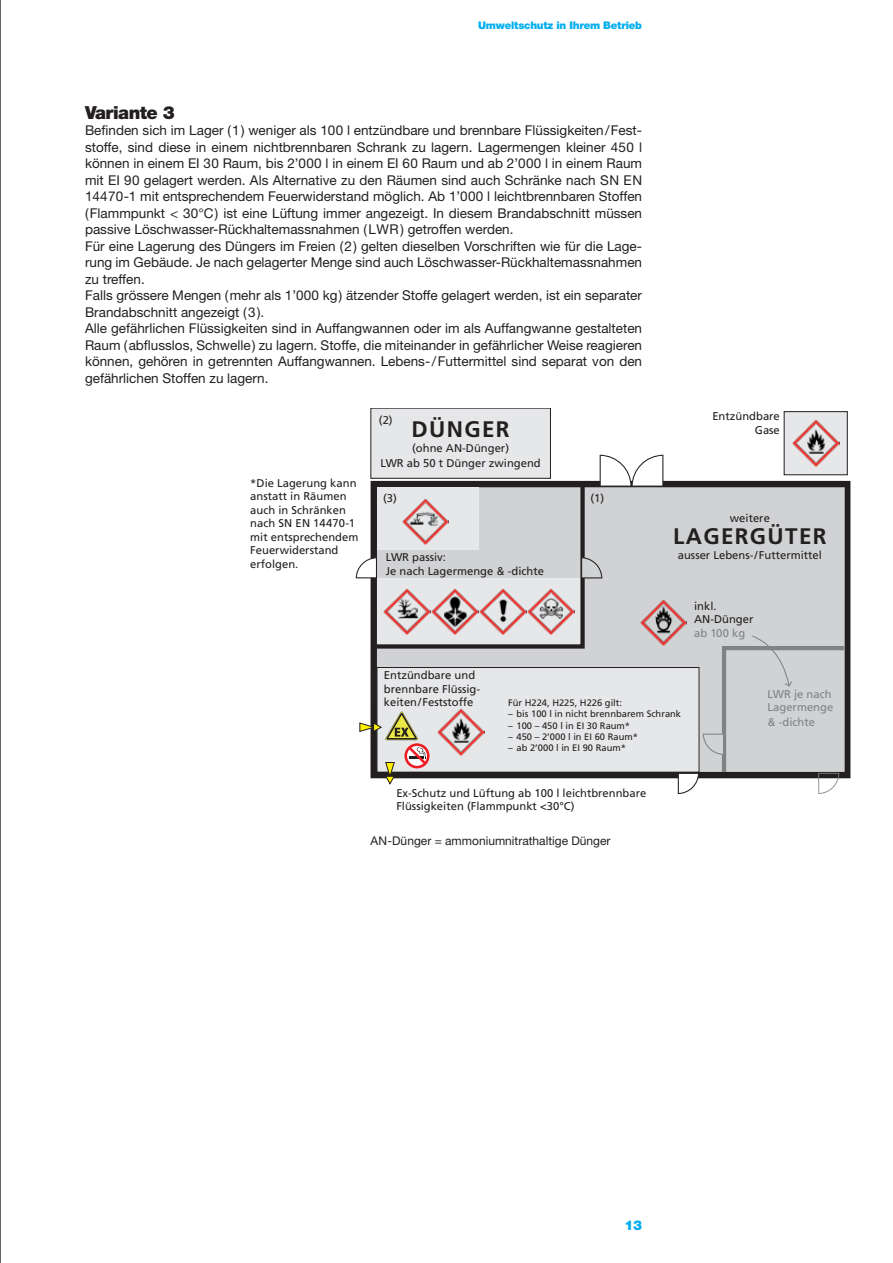
<style>
.page{position:relative;width:893px;height:1263px;background:#fff}
.page>*{position:absolute;margin:0;border:0;box-sizing:border-box;transform-origin:0 0}
.t1{font:700 22.5px "Frutiger";letter-spacing:.06em;color:#231f20}
.t2{font:900 18px "Helvetica Neue";letter-spacing:-.03em;color:#231f20}
.t3{font:13.5px/16.5px "Helvetica Neue";color:#231f20}
.t4{font:900 13.5px "Helvetica Neue";color:#00aeef}
.t5{font:12px "Helvetica Neue";color:#231f20}
.t6{font:11.25px/13.5px "Frutiger";color:#231f20}
.t7{font:11.25px/13.5px "Frutiger";color:#808285}
.t8{font:900 10.5px "Helvetica Neue";letter-spacing:-.02em;color:#00aeef}
.t9{font:9.3px "Frutiger";color:#231f20}
</style>
<div class="page">
<svg style="left:370px;top:481px;width:480px;height:297px;background:#bcbdbe"></svg>
<div style="left:377px;top:667px;width:322px;height:105px;background:#e6e7e9"></div>
<div style="left:377px;top:667px;width:322px;height:105px;border:1px solid #231f20"></div>
<svg style="left:356px;top:455px;width:307px;height:196px;background:#c8c9ca"></svg>
<div style="left:371px;top:408px;width:179px;height:70px;background:#e6e7e9"></div>
<div style="left:371px;top:408px;width:180px;height:71px;border:1px solid #231f20"></div>
<div style="left:784px;top:412px;width:63px;height:63px;background:#e6e7e9"></div>
<div style="left:784px;top:411px;width:63px;height:64px;border:1px solid #231f20"></div>
<svg style="left:360px;top:711px;width:70px;height:73px"></svg>
<svg style="left:678px;top:635px;width:170px;height:159px"></svg>
<img style="left:792px;top:420px;width:47px;height:47px">
<img style="left:438px;top:709px;width:46px;height:46px">
<img style="left:384px;top:588px;width:190px;height:47px">
<img style="left:640px;top:599px;width:47px;height:47px">
<img style="left:402px;top:498px;width:47px;height:47px">
<hr style="left:0;top:0;width:1px;height:1263px;background:#231f20">
<p class="t8" style="left:478px;top:19px;width:165px">Umweltschutz in Ihrem Betrieb</p>
<h2 class="t2" style="left:85px;top:101px;width:91px">Variante 3</h2>
<p class="t3" style="left:85px;top:122px;width:559px">Befinden sich im Lager (1) weniger als 100 l entzündbare und brennbare Flüssigkeiten/Fest‑ stoffe, sind diese in einem nichtbrennbaren Schrank zu lagern. Lagermengen kleiner 450 l können in einem EI 30 Raum, bis 2’000 l in einem EI 60 Raum und ab 2’000 l in einem Raum mit EI 90 gelagert werden. Als Alternative zu den Räumen sind auch Schränke nach SN EN 14470-1 mit entsprechendem Feuerwiderstand möglich. Ab 1’000 l leichtbrennbaren Stoffen (Flammpunkt &lt; 30°C) ist eine Lüftung immer angezeigt. In diesem Brandabschnitt müssen passive Löschwasser-Rückhaltemassnahmen (LWR) getroffen werden.<br>Für eine Lagerung des Düngers im Freien (2) gelten dieselben Vorschriften wie für die Lage‑ rung im Gebäude. Je nach gelagerter Menge sind auch Löschwasser-Rückhaltemassnahmen zu treffen.<br>Falls grössere Mengen (mehr als 1’000 kg) ätzender Stoffe gelagert werden, ist ein separater Brandabschnitt angezeigt (3).<br>Alle gefährlichen Flüssigkeiten sind in Auffangwannen oder im als Auffangwanne gestalteten Raum (abflusslos, Schwelle) zu lagern. Stoffe, die miteinander in gefährlicher Weise reagieren können, gehören in getrennten Auffangwannen. Lebens- /Futtermittel sind separat von den gefährlichen Stoffen zu lagern.</p>
<p class="t6" style="left:250px;top:476px;width:110px">*Die Lagerung kann anstatt in Räumen auch in Schränken nach SN EN 14470-1 mit entsprechendem<br>Feuerwiderstand erfolgen.</p>
<p class="t6" style="left:379px;top:413px;width:15px">(2)</p>
<h1 class="t1" style="left:412px;top:416px;width:99px">DÜNGER</h1>
<p class="t6" style="left:380px;top:440px;width:162px;line-height:15px;text-align:center">(ohne AN-Dünger)<br>LWR ab 50 t Dünger zwingend</p>
<p class="t6" style="left:383px;top:492px;width:15px">(3)</p>
<p class="t6" style="left:386px;top:551px;width:160px">LWR passiv:<br>Je nach Lagermenge &amp; -dichte</p>
<p class="t6" style="left:590px;top:492px;width:15px">(1)</p>
<p class="t6" style="left:712px;top:409px;width:69px;text-align:right">Entzündbare<br>Gase</p>
<p class="t6" style="left:730px;top:511px;width:42px">weitere</p>
<h1 class="t1" style="left:673px;top:523px;width:155px">LAGERGÜTER</h1>
<p class="t6" style="left:678px;top:549px;width:146px">ausser Lebens-/Futtermittel</p>
<p class="t6" style="left:694px;top:599px;width:61px">inkl.<br>AN-Dünger</p>
<p class="t7" style="left:694px;top:626px;width:53px">ab 100 kg</p>
<p class="t6" style="left:384px;top:668px;width:98px">Entzündbare und brennbare Flüssig&shy;keiten/Feststoffe</p>
<p class="t9" style="left:508px;top:697px;width:116px">Für H224, H225, H226 gilt:</p>
<p class="t9" style="left:508px;top:709px;width:175px">– bis 100 l in nicht brennbarem Schrank</p>
<p class="t9" style="left:508px;top:720px;width:124px">– 100 – 450 l in EI 30 Raum*</p>
<p class="t9" style="left:508px;top:731px;width:131px">– 450 – 2’000 l in EI 60 Raum*</p>
<p class="t9" style="left:508px;top:742px;width:119px">– ab 2’000 l in EI 90 Raum*</p>
<p class="t6" style="left:396px;top:787px;width:252px;line-height:12.8px">Ex-Schutz und Lüftung ab 100 l leichtbrennbare<br>Flüssigkeiten (Flammpunkt &lt;30°C)</p>
<p class="t5" style="left:370px;top:834px;width:242px">AN-Dünger = ammoniumnitrathaltige Dünger</p>
<p class="t7" style="left:768px;top:687px;width:67px">LWR je nach<br>Lagermenge</p>
<p class="t7" style="left:768px;top:716px;width:49px">&amp; -dichte</p>
<p class="t4" style="left:624px;top:1217px;width:19px">13</p>
</div>
